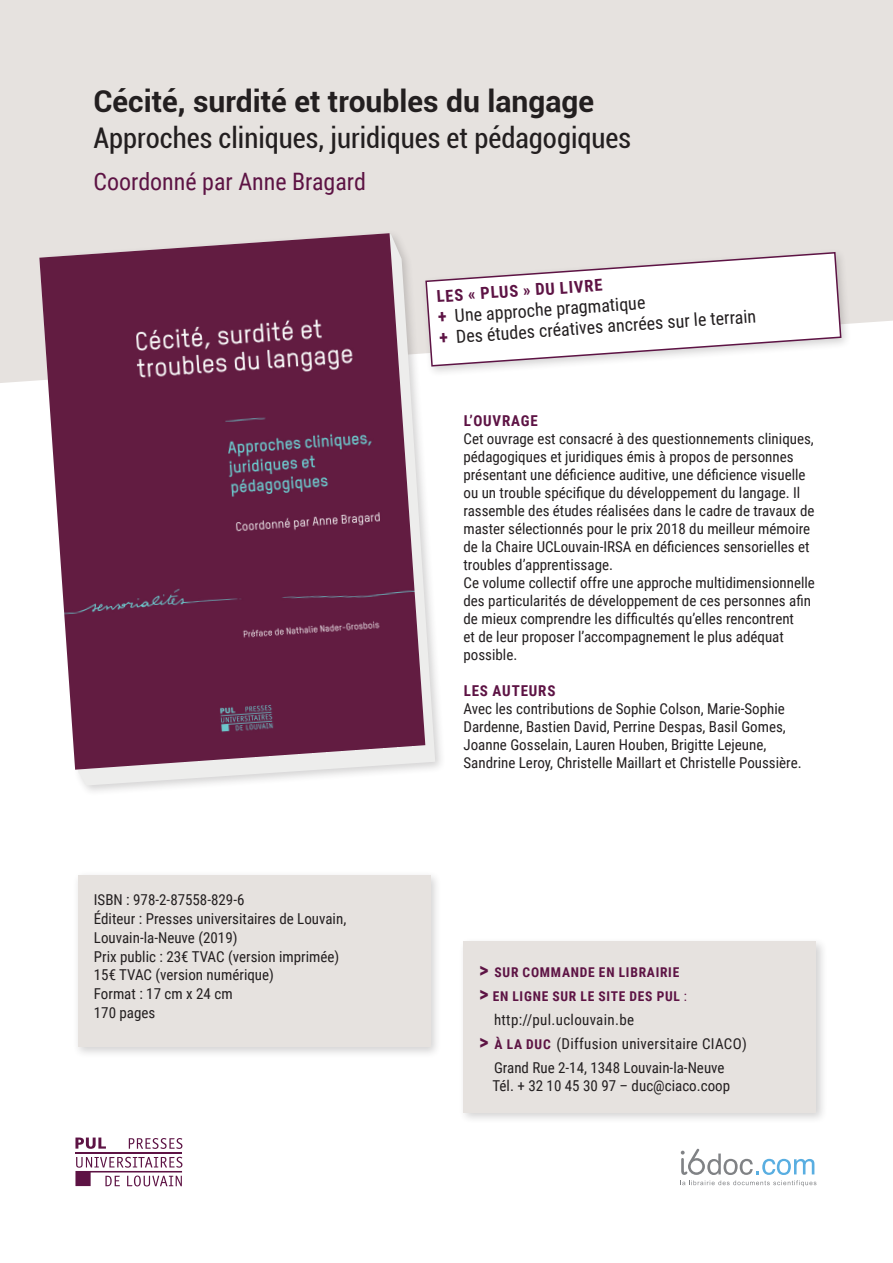
<style>
.page{position:relative;width:893px;height:1263px;background:#fff}
.page>*{position:absolute;margin:0;border:0;box-sizing:border-box;transform-origin:0 0}
.t1{font:700 30px "Roboto";color:#231f20}
.t2{font:condensed 28.5px "Roboto";color:#231f20}
.t3{font:24px "Roboto Condensed";color:#5d1344}
.t4{font:18px/21px "Roboto Condensed";color:#231f20}
.t5{font:700 16.5px "Roboto Condensed";color:#5d1344}
.t6{font:15px/18px "Roboto Condensed";color:#231f20}
.t7{font:15px "Roboto Condensed";letter-spacing:.02em;color:#231f20}
.t8{font:700 15px "Roboto Condensed";letter-spacing:.055em;color:#5d1344}
.t9{font:700 13.5px/24px "Roboto Condensed";letter-spacing:.055em;color:#5d1344}
.s1{font-weight:700;color:#5d1344}
.s2{font-size:21px}
.s3{font-weight:400}
.s4{font-weight:700;font-size:21px;color:#5d1344}
.s5{font-weight:700;font-size:13.5px;color:#5d1344}
</style>
<div class="page">
<div style="left:0;top:0;width:893px;height:383px;background:#e6e2df"></div>
<div style="left:38px;top:229px;width:408px;height:567px;background:#231f20;opacity:.2"></div>
<svg style="left:43px;top:234px;width:392px;height:551px"></svg>
<div style="left:72px;top:870px;width:370px;height:188px;background:#231f20;opacity:.2"></div>
<div style="left:78px;top:875px;width:353px;height:172px;background:#e6e2df"></div>
<img style="left:39px;top:233px;width:386px;height:537px">
<div style="left:458px;top:937px;width:370px;height:187px;background:#231f20;opacity:.2"></div>
<div style="left:463px;top:942px;width:353px;height:171px;background:#e6e2df"></div>
<div style="left:421px;top:247px;width:431px;height:130px;background:#231f20;opacity:.2"></div>
<svg style="left:425px;top:251px;width:417px;height:116px"></svg>
<svg style="left:680px;top:1149px;width:136px;height:37px"></svg>
<svg style="left:129px;top:1138px;width:53px;height:11px"></svg>
<hr style="left:76px;top:1152px;width:106px;height:2px;background:#5d1344">
<svg style="left:75px;top:1157px;width:107px;height:29px"></svg>
<svg style="left:75px;top:1137px;width:31px;height:12px"></svg>
<h1 class="t1" style="left:94px;top:80px;width:502px">Cécité, surdité et troubles du langage</h1>
<h2 class="t2" style="left:94px;top:118px;width:539px">Approches cliniques, juridiques et pédagogiques</h2>
<h3 class="t3" style="left:94px;top:164px;width:274px">Coordonné par Anne Bragard</h3>
<p class="t6" style="left:94px;top:890px;width:254px;line-height:18.8px">ISBN : 978-2-87558-829-6<br>Éditeur : Presses universitaires de Louvain,<br>Louvain-la-Neuve (2019)<br>Prix public : 23€ TVAC (version imprimée)<br>15€ TVAC (version numérique)<br>Format : 17 cm x 24 cm<br>170 pages</p>
<p class="t5" style="left:436px;top:285px;width:168px;rotate:-4deg">LES « PLUS » DU LIVRE</p>
<p class="t4" style="left:437px;top:306px;width:319px;rotate:-4deg"><span class="s1">+</span> Une approche pragmatique<br><span class="s1">+</span> Des études créatives ancrées sur le terrain</p>
<p class="t8" style="left:464px;top:410px;width:76px">L’OUVRAGE</p>
<p class="t6" style="left:463px;top:429px;width:353px">Cet ouvrage est consacré à des questionnements cliniques, pédagogiques et juridiques émis à propos de personnes présentant une déficience auditive, une déficience visuelle ou un trouble spécifique du développement du langage. Il rassemble des études réalisées dans le cadre de travaux de master sélectionnés pour le prix 2018 du meilleur mémoire de la Chaire UCLouvain-IRSA en déficiences sensorielles et troubles d’apprentissage.<br>Ce volume collectif offre une approche multidimensionnelle des particularités de développement de ces personnes afin de mieux comprendre les difficultés qu’elles rencontrent<br>et de leur proposer l’accompagnement le plus adéquat possible.</p>
<p class="t8" style="left:464px;top:680px;width:93px">LES AUTEURS</p>
<p class="t6" style="left:463px;top:699px;width:340px">Avec les contributions de Sophie Colson, Marie-Sophie Dardenne, Bastien David, Perrine Despas, Basil Gomes, Joanne Gosselain, Lauren Houben, Brigitte Lejeune, Sandrine Leroy, Christelle Maillart et Christelle Poussière.</p>
<p class="t9" style="left:479px;top:960px;width:209px"><span class="s2">&gt;</span> SUR COMMANDE EN LIBRAIRIE <span class="s2">&gt;</span> EN LIGNE SUR LE SITE DES PUL <span class="s3">:</span></p>
<p class="t7" style="left:494px;top:1009px;width:142px">http://pul.uclouvain.be</p>
<p class="t7" style="left:479px;top:1033px;width:269px"><span class="s4">&gt;</span> <span class="s5">À LA DUC</span> (Diffusion universitaire CIACO)</p>
<p class="t6" style="left:494px;top:1058px;width:232px">Grand Rue 2-14, 1348 Louvain-la-Neuve</p>
<p class="t6" style="left:492px;top:1076px;width:239px">Tél. + 32 10 45 30 97 – duc@ciaco.coop</p>
</div>
